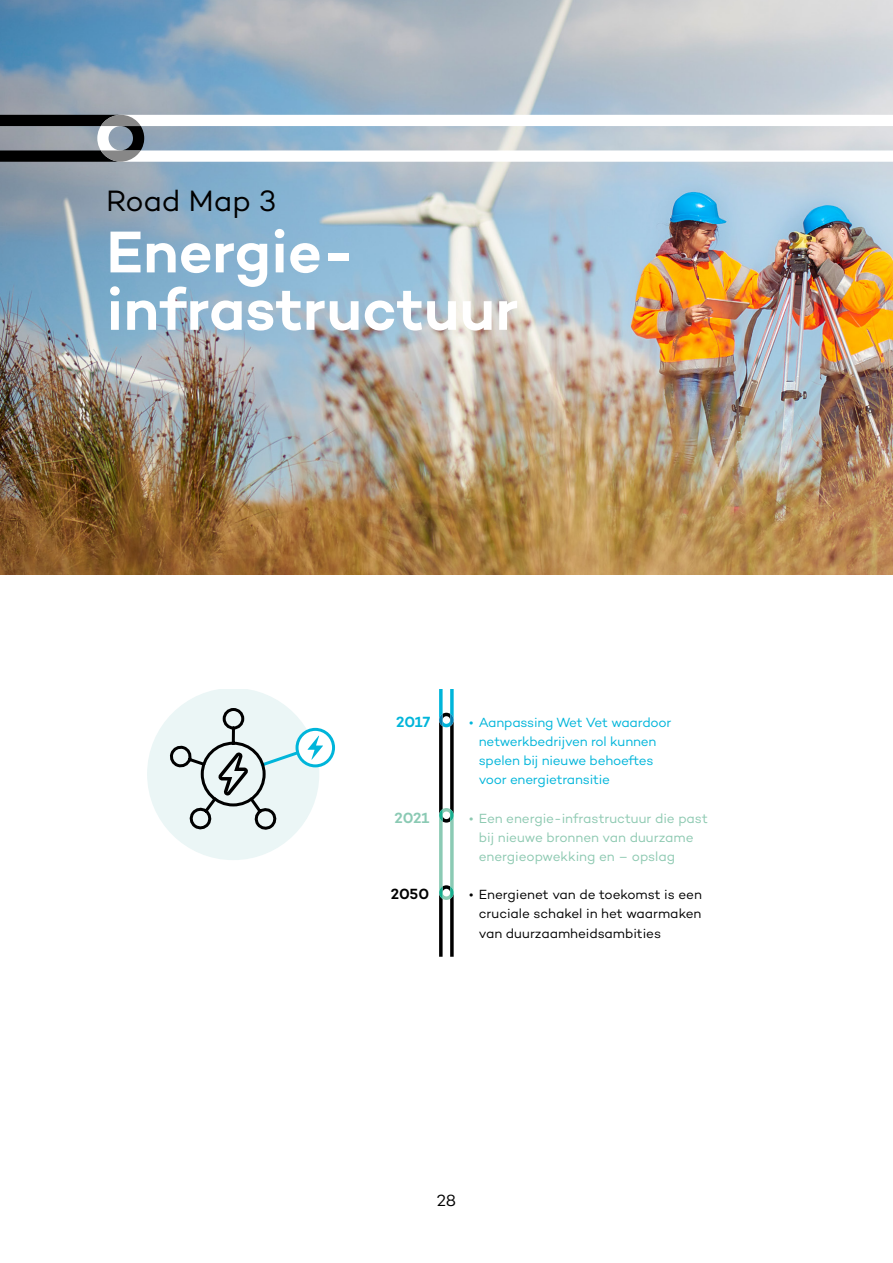
<style>
.page{position:relative;width:893px;height:1263px;background:#fff}
.page>*{position:absolute;margin:0;border:0;box-sizing:border-box;transform-origin:0 0}
.t1{font:600 60px/57.4px "Campton";color:#fff}
.t2{font:30px "Campton";letter-spacing:-.005em;color:#000}
.t3{font:16.5px "Campton";color:#000}
.t4{font:600 15px "Campton";color:#00b5da}
.t5{font:600 15px "Campton";color:#8bcab4}
.t6{font:600 15px "Campton";color:#000}
.t7{font:13.5px/19.2px "Campton";letter-spacing:-.02em;color:#00b5da}
.t8{font:13.5px/19.2px "Campton";letter-spacing:-.005em;color:#8dc9b1}
.t9{font:13.5px/19.2px "Campton";letter-spacing:-.005em;color:#000;text-align:justify}
</style>
<div class="page">
<img style="left:0;top:0;width:893px;height:574px">
<svg style="left:0;top:115px;width:893px;height:47px"></svg>
<svg style="left:439px;top:689px;width:15px;height:268px"></svg>
<svg style="left:297px;top:729px;width:37px;height:37px"></svg>
<div style="left:296px;top:728px;width:39px;height:39px;border:3px solid #00b5da;border-radius:50%"></div>
<svg style="left:147px;top:689px;width:176px;height:171px"></svg>
<h2 class="t2" style="left:106px;top:182px;width:172px">Road Map 3</h2>
<h1 class="t1" style="left:106px;top:222px;width:414px">Energie&shy;infrastructuur</h1>
<p class="t4" style="left:396px;top:712px;width:36px">2017</p>
<p class="t7" style="left:479px;top:712px;width:194px;text-indent:-10px">• Aanpassing Wet Vet waardoor netwerkbedrijven rol kunnen spelen bij nieuwe behoeftes voor energietransitie</p>
<p class="t5" style="left:395px;top:808px;width:36px">2021</p>
<p class="t8" style="left:479px;top:808px;width:230px;text-indent:-10px">• Een energie-infrastructuur die past bij nieuwe bronnen van duurzame energieopwekking en – opslag</p>
<p class="t6" style="left:391px;top:885px;width:40px">2050</p>
<p class="t9" style="left:479px;top:885px;width:224px;text-indent:-10px">• Energienet van de toekomst is een cruciale schakel in het waarmaken van duurzaamheidsambities</p>
<p class="t3" style="left:437px;top:1190px;width:21px">28</p>
</div>
